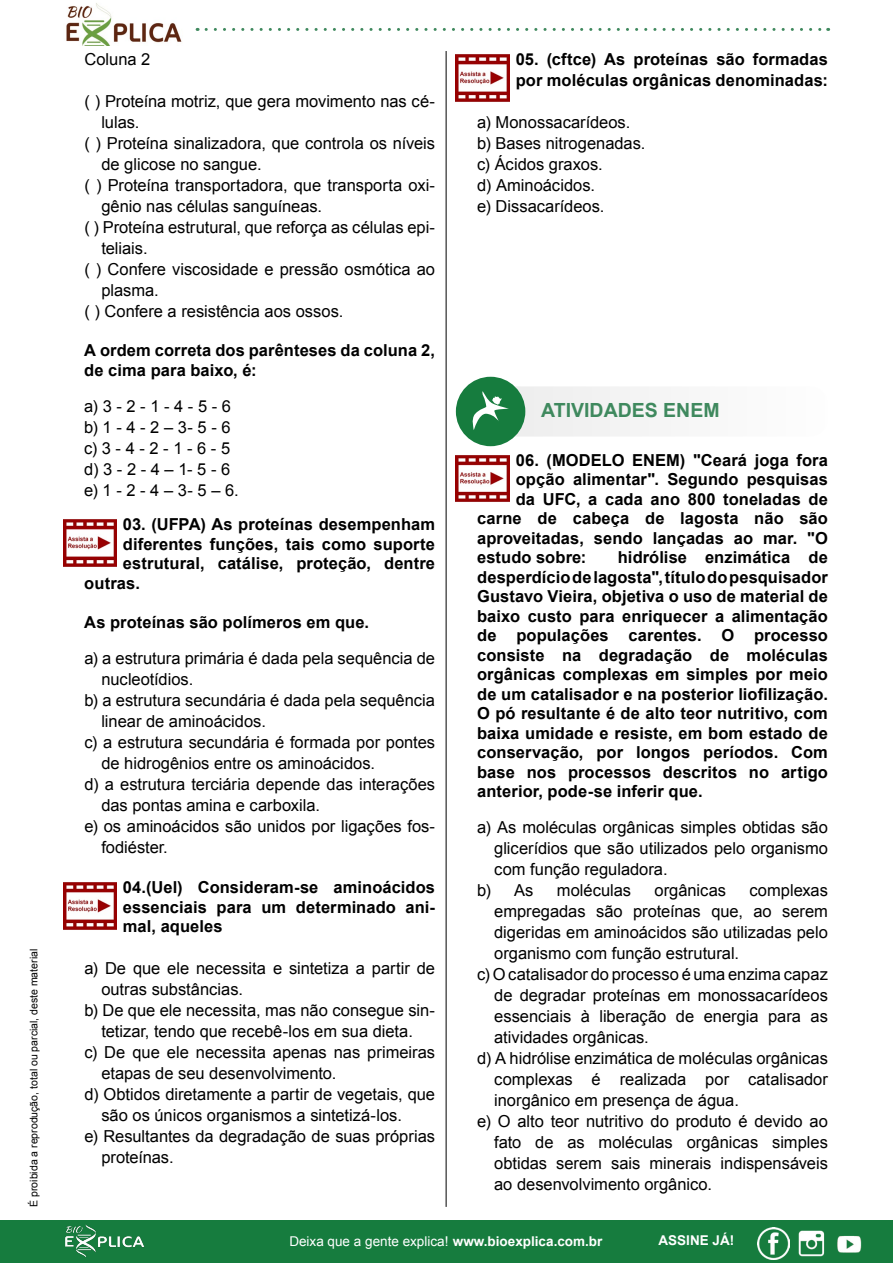
<style>
.page{position:relative;width:893px;height:1263px;background:#fff}
.page>*{position:absolute;margin:0;border:0;box-sizing:border-box;transform-origin:0 0}
.t1{font:700 19.5px "Arial";color:#3f895e}
.t2{font:16.5px/21px "Arial";color:#000}
.t3{font:700 16.5px/19.5px "Arial";letter-spacing:.005em;color:#000}
.t4{font:13.5px "Arial";color:#fff}
.t5{font:700 13.5px "Arial";color:#fff}
.t6{font:10.5px "Arial";color:#000}
.s1{font-weight:700}
</style>
<div class="page">
<img style="left:66px;top:3px;width:116px;height:43px">
<div style="left:0;top:1220px;width:893px;height:43px;background:#167c3e"></div>
<img style="left:758px;top:1227px;width:32px;height:32px">
<img style="left:798px;top:1230px;width:27px;height:27px">
<img style="left:837px;top:1235px;width:25px;height:18px">
<svg style="left:206px;top:28px;width:623px;height:3px"></svg>
<img style="left:65px;top:1224px;width:80px;height:32px">
<hr style="left:446px;top:51px;width:1px;height:1156px;background:#000">
<img style="left:456px;top:54px;width:53px;height:48px">
<div style="left:488px;top:386px;width:340px;height:51px;background:#f6f6f6;border-radius:18px"></div>
<div style="left:456px;top:377px;width:69px;height:69px;background:#167c3e;border-radius:50%"></div>
<svg style="left:472px;top:391px;width:37px;height:39px"></svg>
<img style="left:456px;top:455px;width:53px;height:47px">
<img style="left:63px;top:519px;width:53px;height:48px">
<img style="left:63px;top:882px;width:53px;height:48px">
<p class="t6" style="left:27px;top:1207px;width:259px;rotate:-90deg">É proibida a reprodução, total ou parcial, deste material</p>
<p class="t2" style="left:84px;top:49px;width:67px">Coluna 2</p>
<p class="t2" style="left:84px;top:91px;width:352px">( ) Proteína motriz, que gera movimento nas cé-</p>
<p class="t2" style="left:101px;top:112px;width:40px">lulas.</p>
<p class="t2" style="left:84px;top:133px;width:352px">( ) Proteína sinalizadora, que controla os níveis</p>
<p class="t2" style="left:101px;top:154px;width:162px">de glicose no sangue.</p>
<p class="t2" style="left:84px;top:175px;width:352px">( ) Proteína transportadora, que transporta oxi-</p>
<p class="t2" style="left:101px;top:196px;width:222px">gênio nas células sanguíneas.</p>
<p class="t2" style="left:84px;top:217px;width:352px">( ) Proteína estrutural, que reforça as células epi-</p>
<p class="t2" style="left:101px;top:238px;width:48px">teliais.</p>
<p class="t2" style="left:84px;top:259px;width:352px">( ) Confere viscosidade e pressão osmótica ao</p>
<p class="t2" style="left:101px;top:280px;width:59px">plasma.</p>
<p class="t2" style="left:84px;top:301px;width:261px">( ) Confere a resistência aos ossos.</p>
<p class="t3" style="left:84px;top:341px;width:352px">A ordem correta dos parênteses da coluna 2, de cima para baixo, é:</p>
<p class="t2" style="left:84px;top:396px;width:156px">a) 3 - 2 - 1 - 4 - 5 - 6 b) 1 - 4 - 2 – 3- 5 - 6 c) 3 - 4 - 2 - 1 - 6 - 5 d) 3 - 2 - 4 – 1- 5 - 6 e) 1 - 2 - 4 – 3- 5 – 6.</p>
<p class="t3" style="left:123px;top:515px;width:314px">03. (UFPA) As proteínas desempenham</p>
<p class="t3" style="left:123px;top:535px;width:314px">diferentes funções, tais como suporte</p>
<p class="t3" style="left:123px;top:554px;width:314px">estrutural, catálise, proteção, dentre</p>
<p class="t3" style="left:84px;top:574px;width:57px">outras.</p>
<p class="t3" style="left:84px;top:613px;width:286px">As proteínas são polímeros em que.</p>
<p class="t2" style="left:84px;top:648px;width:352px">a) a estrutura primária é dada pela sequência de</p>
<p class="t2" style="left:101px;top:669px;width:93px">nucleotídios.</p>
<p class="t2" style="left:84px;top:690px;width:352px">b) a estrutura secundária é dada pela sequência</p>
<p class="t2" style="left:101px;top:711px;width:166px">linear de aminoácidos.</p>
<p class="t2" style="left:84px;top:732px;width:352px">c) a estrutura secundária é formada por pontes</p>
<p class="t2" style="left:101px;top:753px;width:275px">de hidrogênios entre os aminoácidos.</p>
<p class="t2" style="left:84px;top:774px;width:352px">d) a estrutura terciária depende das interações</p>
<p class="t2" style="left:101px;top:795px;width:220px">das pontas amina e carboxila.</p>
<p class="t2" style="left:84px;top:816px;width:352px">e) os aminoácidos são unidos por ligações fos-</p>
<p class="t2" style="left:101px;top:837px;width:68px">fodiéster.</p>
<p class="t3" style="left:123px;top:878px;width:314px;text-align:justify">04.(Uel) Consideram-se aminoácidos essenciais para um determinado ani&shy;mal, aqueles</p>
<p class="t2" style="left:84px;top:958px;width:352px">a) De que ele necessita e sintetiza a partir de</p>
<p class="t2" style="left:101px;top:979px;width:143px">outras substâncias.</p>
<p class="t2" style="left:84px;top:1000px;width:352px">b) De que ele necessita, mas não consegue sin-</p>
<p class="t2" style="left:101px;top:1021px;width:313px">tetizar, tendo que recebê-los em sua dieta.</p>
<p class="t2" style="left:84px;top:1042px;width:352px">c) De que ele necessita apenas nas primeiras</p>
<p class="t2" style="left:101px;top:1063px;width:236px">etapas de seu desenvolvimento.</p>
<p class="t2" style="left:84px;top:1084px;width:352px">d) Obtidos diretamente a partir de vegetais, que</p>
<p class="t2" style="left:101px;top:1105px;width:302px">são os únicos organismos a sintetizá-los.</p>
<p class="t2" style="left:84px;top:1126px;width:352px">e) Resultantes da degradação de suas próprias</p>
<p class="t2" style="left:101px;top:1147px;width:74px">proteínas.</p>
<p class="t3" style="left:516px;top:49px;width:314px;line-height:21px">05. (cftce) As proteínas são formadas por moléculas orgânicas denominadas:</p>
<p class="t2" style="left:477px;top:112px;width:170px">a) Monossacarídeos. b) Bases nitrogenadas. c) Ácidos graxos.<br>d) Aminoácidos.<br>e) Dissacarídeos.</p>
<p class="t1" style="left:541px;top:397px;width:180px">ATIVIDADES ENEM</p>
<p class="t3" style="left:516px;top:451px;width:314px">06. (MODELO ENEM) "Ceará joga fora</p>
<p class="t3" style="left:516px;top:470px;width:314px">opção alimentar". Segundo pesquisas</p>
<p class="t3" style="left:516px;top:490px;width:314px">da UFC, a cada ano 800 toneladas de</p>
<p class="t3" style="left:477px;top:509px;width:352px">carne de cabeça de lagosta não são</p>
<p class="t3" style="left:477px;top:529px;width:352px">aproveitadas, sendo lançadas ao mar. "O</p>
<p class="t3" style="left:477px;top:548px;width:111px">estudo sobre:</p>
<p class="t3" style="left:477px;top:548px;width:352px;text-align:justify;text-indent:141px">hidrólise enzimática de desperdício de lagosta", título do pesquisador Gustavo Vieira, objetiva o uso de material de baixo custo para enriquecer a alimentação de populações carentes. O processo consiste na degradação de moléculas orgânicas complexas em simples por meio de um catalisador e na posterior liofilização.<br>O pó resultante é de alto teor nutritivo, com baixa umidade e resiste, em bom estado de conservação, por longos períodos. Com base nos processos descritos no artigo anterior, pode-se inferir que.</p>
<p class="t2" style="left:477px;top:817px;width:352px">a) As moléculas orgânicas simples obtidas são</p>
<p class="t2" style="left:494px;top:838px;width:335px">glicerídios que são utilizados pelo organismo</p>
<p class="t2" style="left:494px;top:859px;width:175px">com função reguladora.</p>
<p class="t2" style="left:477px;top:880px;width:58px">b) As</p>
<p class="t2" style="left:557px;top:880px;width:76px">moléculas</p>
<p class="t2" style="left:654px;top:880px;width:73px">orgânicas</p>
<p class="t2" style="left:749px;top:880px;width:80px">complexas</p>
<p class="t2" style="left:494px;top:901px;width:335px">empregadas são proteínas que, ao serem</p>
<p class="t2" style="left:494px;top:922px;width:335px">digeridas em aminoácidos são utilizadas pelo</p>
<p class="t2" style="left:494px;top:943px;width:246px">organismo com função estrutural.</p>
<p class="t2" style="left:477px;top:964px;width:352px">c) O catalisador do processo é uma enzima capaz</p>
<p class="t2" style="left:494px;top:985px;width:335px">de degradar proteínas em monossacarídeos</p>
<p class="t2" style="left:494px;top:1006px;width:335px">essenciais à liberação de energia para as</p>
<p class="t2" style="left:494px;top:1027px;width:156px">atividades orgânicas.</p>
<p class="t2" style="left:477px;top:1048px;width:352px">d) A hidrólise enzimática de moléculas orgânicas</p>
<p class="t2" style="left:494px;top:1069px;width:335px">complexas é realizada por catalisador</p>
<p class="t2" style="left:494px;top:1090px;width:246px">inorgânico em presença de água.</p>
<p class="t2" style="left:477px;top:1111px;width:352px">e) O alto teor nutritivo do produto é devido ao</p>
<p class="t2" style="left:494px;top:1132px;width:335px">fato de as moléculas orgânicas simples</p>
<p class="t2" style="left:494px;top:1153px;width:335px">obtidas serem sais minerais indispensáveis</p>
<p class="t2" style="left:494px;top:1174px;width:219px">ao desenvolvimento orgânico.</p>
<p class="t4" style="left:289px;top:1232px;width:315px">Deixa que a gente explica! <span class="s1">www.bioexplica.com.br</span></p>
<p class="t5" style="left:658px;top:1231px;width:77px">ASSINE JÁ!</p>
</div>
